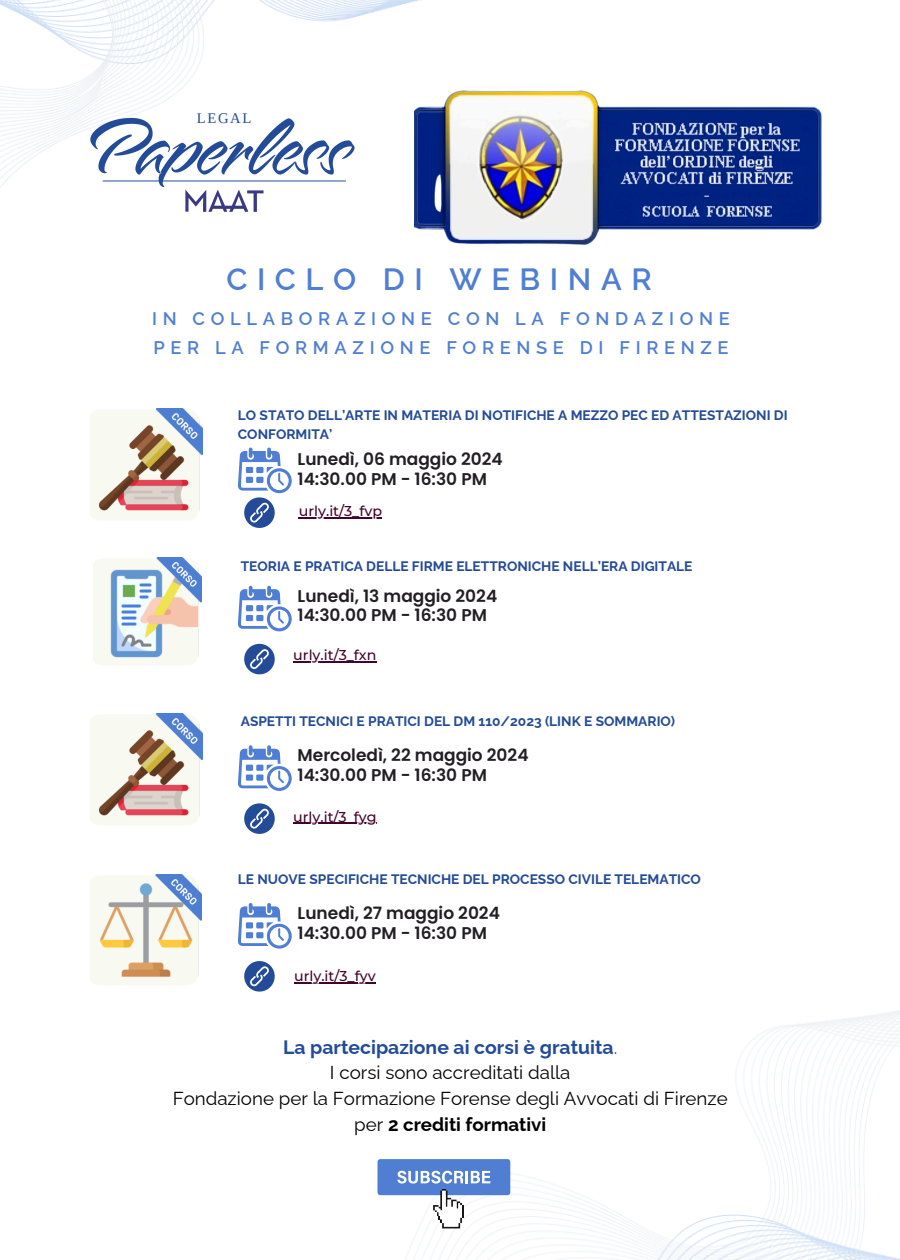
<style>
.page{position:relative;width:900px;height:1260px;background:#fff}
.page>*{position:absolute;margin:0;border:0;box-sizing:border-box;transform-origin:0 0}
.t1{font:600 30.75px "Raleway";letter-spacing:.31em;color:#4f7ed2}
.t2{font:700 19.38px "Raleway";color:#234b98}
.t3{font:18.75px/25.8px "Raleway";color:#000;text-align:center}
.t4{font:600 18.25px/29.1px "Raleway";letter-spacing:.31em;color:#4f7ed2}
.t5{font:600 17px/19.7px "Poppins";color:#231e26}
.t6{font:14.69px "Liberation Serif";letter-spacing:.11em;color:#234b98}
.t7{font:500 14.25px "Montserrat";color:#42032c}
.t8{font:500 14.19px "Montserrat";color:#42032c}
.t9{font:700 13.75px/19.2px "Raleway";color:#234b98}
.s1{font-weight:400}
.s2{font-weight:700}
</style>
<div class="page">
<img style="left:0;top:0;width:421px;height:212px">
<img style="left:382px;top:1010px;width:518px;height:250px">
<svg style="left:184px;top:189px;width:24px;height:22px"></svg>
<svg style="left:249px;top:190px;width:15px;height:21px"></svg>
<svg style="left:208px;top:189px;width:41px;height:22px"></svg>
<svg style="left:90px;top:117px;width:264px;height:71px"></svg>
<svg style="left:101px;top:179px;width:246px;height:4px"></svg>
<svg style="left:238px;top:903px;width:54px;height:46px"></svg>
<svg style="left:244px;top:961px;width:31px;height:31px"></svg>
<div style="left:378px;top:1159px;width:132px;height:36px;background:#4f7ed2;border-radius:3px"></div>
<svg style="left:397px;top:1171px;width:94px;height:57px"></svg>
<img style="left:91px;top:875px;width:111px;height:110px">
<img style="left:414px;top:90px;width:408px;height:154px">
<svg style="left:238px;top:745px;width:54px;height:46px"></svg>
<svg style="left:244px;top:803px;width:31px;height:31px"></svg>
<svg style="left:238px;top:586px;width:54px;height:45px"></svg>
<svg style="left:244px;top:643px;width:31px;height:32px"></svg>
<img style="left:93px;top:558px;width:108px;height:107px">
<svg style="left:238px;top:448px;width:54px;height:80px"></svg>
<img style="left:90px;top:408px;width:112px;height:112px">
<hr style="left:294px;top:982px;width:82px;height:1px;background:#42032c">
<img style="left:90px;top:713px;width:112px;height:112px">
<hr style="left:293px;top:823px;width:84px;height:1px;background:#42032c">
<hr style="left:293px;top:661px;width:83px;height:2px;background:#42032c">
<hr style="left:299px;top:517px;width:83px;height:2px;background:#42032c">
<p class="t6" style="left:197px;top:110px;width:56px">LEGAL</p>
<p class="t1" style="left:226px;top:261px;width:427px">CICLO DI WEBINAR</p>
<p class="t4" style="left:152px;top:304px;width:579px">IN COLLABORAZIONE CON LA FONDAZIONE<br>PER LA FORMAZIONE FORENSE DI FIRENZE</p>
<p class="t9" style="left:238px;top:405px;width:551px">LO STATO DELL’ARTE IN MATERIA DI NOTIFICHE A MEZZO PEC ED ATTESTAZIONI DI<br>CONFORMITA’</p>
<p class="t5" style="left:298px;top:450px;width:207px">Lunedì, 06 maggio 2024<br>14:30.00 PM - 16:30 PM</p>
<h2 class="t8" style="left:299px;top:503px;width:85px">urly.it/3_fvp</h2>
<p class="t9" style="left:241px;top:556px;width:453px">TEORIA E PRATICA DELLE FIRME ELETTRONICHE NELL’ERA DIGITALE</p>
<h2 class="t5" style="left:298px;top:586px;width:201px">Lunedì, 13 maggio 2024<br>14:30.00 PM - 16:30 PM</h2>
<p class="t8" style="left:293px;top:647px;width:85px">urly.it/3_fxn</p>
<p class="t9" style="left:241px;top:712px;width:436px">ASPETTI TECNICI E PRATICI DEL DM 110/2023 (LINK E SOMMARIO)</p>
<h4 class="t5" style="left:298px;top:746px;width:232px">Mercoledì, 22 maggio 2024<br>14:30.00 PM - 16:30 PM</h4>
<p class="t8" style="left:293px;top:808px;width:85px">urly.it/3_fyg</p>
<h4 class="t9" style="left:238px;top:869px;width:465px">LE NUOVE SPECIFICHE TECNICHE DEL PROCESSO CIVILE TELEMATICO</h4>
<h2 class="t5" style="left:298px;top:903px;width:204px">Lunedì, 27 maggio 2024<br>14:30.00 PM - 16:30 PM</h2>
<p class="t7" style="left:294px;top:967px;width:83px">urly.it/3_fyv</p>
<p class="t2" style="left:283px;top:1035px;width:336px">La partecipazione ai corsi è gratuita<span class="s1">.</span></p>
<p class="t3" style="left:173px;top:1060px;width:557px">I corsi sono accreditati dalla<br>Fondazione per la Formazione Forense degli Avvocati di Firenze per <span class="s2">2 crediti formativi</span></p>
</div>
